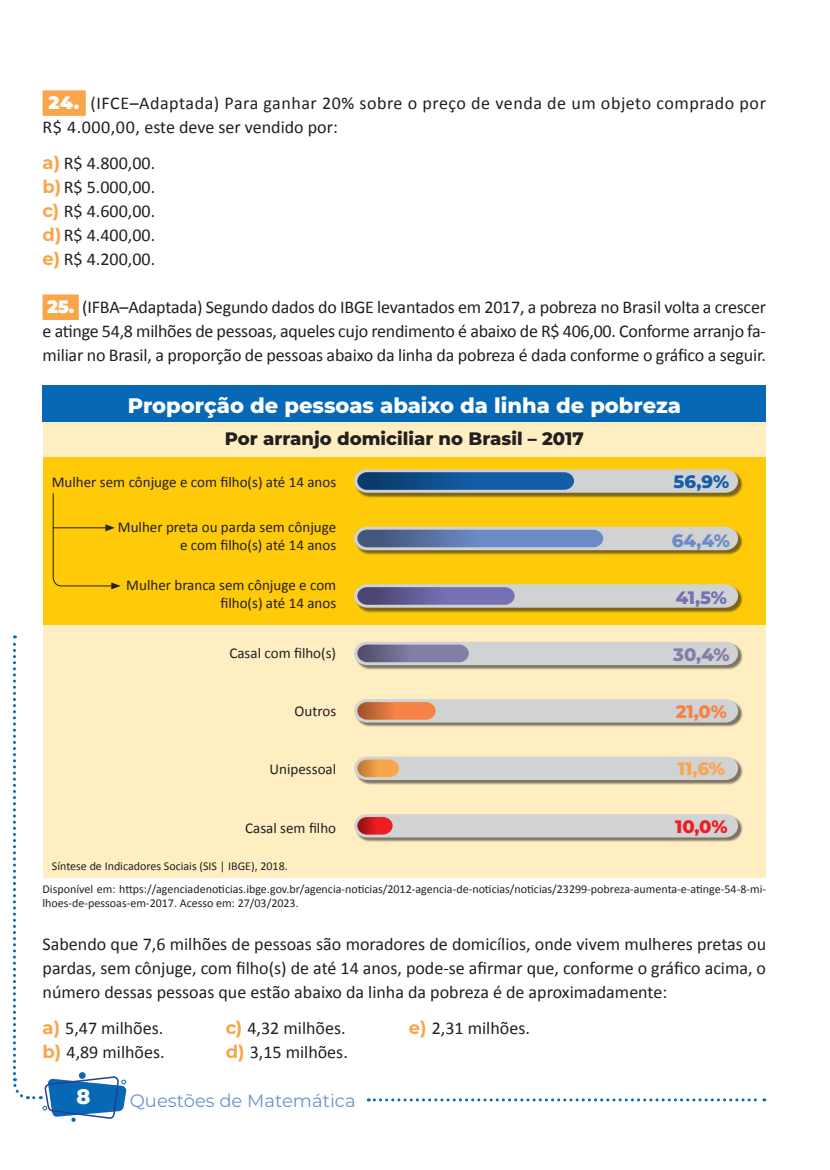
<style>
.page{position:relative;width:830px;height:1170px;background:#fff}
.page>*{position:absolute;margin:0;border:0;box-sizing:border-box;transform-origin:0 0}
.TITULO{font:800 21px "Montserrat";color:#fff}
.t1{font:900 21px "Helvetica";color:#fff}
.ENUNCIADO{font:18px/24px "Calibri";color:#231f20;text-align:justify}
.TEXTO_sem_recuo{font:18px/24px "Calibri";color:#231f20;text-align:justify}
.ALTERNATIVAS{font:18px "Calibri";color:#231f20}
.ENUNCIADO-2{font:18px/24px "Calibri";letter-spacing:.03em;color:#231f20}
.TITULO-2{font:800 18px "Montserrat";color:#231f20}
.t2{font:18px "Montserrat";color:#6b93cc}
.TITULO-3{font:800 18px "Montserrat";color:#135ea8}
.TITULO-4{font:800 18px "Montserrat";color:#6c8bc6}
.TITULO-5{font:800 18px "Montserrat";color:#756fb3}
.TITULO-6{font:800 18px "Montserrat";color:#817ea8}
.TITULO-7{font:800 18px "Montserrat";color:#f58345}
.TITULO-8{font:800 18px "Montserrat";color:#f9a64a}
.TITULO-9{font:800 18px "Montserrat";color:#ee1d23}
.TEXTO_sem_recuo-2{font:15px/18px "Calibri";color:#231f20;text-align:right}
.FONTE{font:12px/14.4px "Calibri";color:#231f20}
.s1{font-family:"Montserrat";font-weight:900;color:#fff}
.s2{font-family:"Montserrat";font-weight:700;color:#f9a64a}
</style>
<div class="page">
<svg style="left:79px;top:1071px;width:7px;height:7px"></svg>
<svg style="left:368px;top:1098px;width:396px;height:3px"></svg>
<svg style="left:40px;top:1075px;width:87px;height:46px"></svg>
<svg style="left:13px;top:635px;width:21px;height:464px"></svg>
<div style="left:43px;top:415px;width:722px;height:462px;background:#feeec2"></div>
<div style="left:43px;top:457px;width:722px;height:168px;background:#feca0a"></div>
<div style="left:43px;top:90px;width:43px;height:26px;background:#f9a64a"></div>
<div style="left:43px;top:294px;width:36px;height:26px;background:#f9a64a"></div>
<div style="left:43px;top:385px;width:722px;height:36px;background:#0769b5"></div>
<div style="left:355px;top:815px;width:387px;height:27px;background:#231f20;opacity:.59"></div>
<div style="left:354px;top:814px;width:383px;height:23px;background:#d1d2d4"></div>
<svg style="left:357px;top:817px;width:19px;height:17px"></svg>
<div style="left:355px;top:757px;width:387px;height:28px;background:#231f20;opacity:.59"></div>
<svg style="left:354px;top:756px;width:383px;height:24px"></svg>
<svg style="left:357px;top:759px;width:21px;height:18px"></svg>
<div style="left:355px;top:700px;width:387px;height:27px;background:#231f20;opacity:.59"></div>
<svg style="left:354px;top:699px;width:383px;height:23px"></svg>
<div style="left:357px;top:702px;width:38px;height:17px;background:linear-gradient(to right,#9c5833,#f07e40)"></div>
<div style="left:355px;top:642px;width:387px;height:28px;background:#231f20;opacity:.59"></div>
<svg style="left:354px;top:641px;width:383px;height:24px"></svg>
<div style="left:357px;top:644px;width:55px;height:18px;background:linear-gradient(to right,#55526b,#7d7aa5)"></div>
<div style="left:355px;top:585px;width:387px;height:27px;background:#231f20;opacity:.59"></div>
<svg style="left:354px;top:584px;width:383px;height:23px"></svg>
<div style="left:357px;top:587px;width:88px;height:17px;background:linear-gradient(to right,#464168,#726caf)"></div>
<div style="left:355px;top:527px;width:387px;height:28px;background:#231f20;opacity:.59"></div>
<svg style="left:354px;top:526px;width:383px;height:24px"></svg>
<div style="left:357px;top:529px;width:124px;height:18px;background:linear-gradient(to right,#415273,#6988c3)"></div>
<div style="left:355px;top:470px;width:387px;height:28px;background:#231f20;opacity:.59"></div>
<svg style="left:354px;top:469px;width:383px;height:23px"></svg>
<div style="left:357px;top:472px;width:120px;height:18px;background:linear-gradient(to right,#103a64,#105ba5)"></div>
<svg style="left:52px;top:493px;width:69px;height:96px"></svg>
<p class="ENUNCIADO-2" style="left:43px;top:90px;width:724px;text-indent:6px"><span class="s1">24.</span> (IFCE–Adaptada) Para ganhar 20% sobre o preço de venda de um objeto comprado por<br>R$ 4.000,00, este deve ser vendido por:</p>
<p class="ALTERNATIVAS" style="left:43px;top:152px;width:114px"><span class="s2">a)</span> R$ 4.800,00.</p>
<p class="ALTERNATIVAS" style="left:43px;top:176px;width:114px"><span class="s2">b)</span>R$ 5.000,00.</p>
<p class="ALTERNATIVAS" style="left:43px;top:200px;width:114px"><span class="s2">c)</span> R$ 4.600,00.</p>
<p class="ALTERNATIVAS" style="left:43px;top:224px;width:114px"><span class="s2">d)</span>R$ 4.400,00.</p>
<p class="ALTERNATIVAS" style="left:43px;top:248px;width:114px"><span class="s2">e)</span> R$ 4.200,00.</p>
<p class="ENUNCIADO" style="left:43px;top:294px;width:724px"><span class="s1">25.</span> (IFBA–Adaptada) Segundo dados do IBGE levantados em 2017, a pobreza no Brasil volta a crescer e atinge 54,8 milhões de pessoas, aqueles cujo rendimento é abaixo de R$ 406,00. Conforme arranjo fa&shy;miliar no Brasil, a proporção de pessoas abaixo da linha da pobreza é dada conforme o gráfico a seguir.</p>
<p class="TITULO" style="left:128px;top:390px;width:554px">Proporção de pessoas abaixo da linha de pobreza</p>
<p class="TITULO-2" style="left:225px;top:425px;width:360px">Por arranjo domiciliar no Brasil – 2017</p>
<p class="TEXTO_sem_recuo-2" style="left:52px;top:472px;width:286px">Mulher sem cônjuge e com filho(s) até 14 anos</p>
<p class="TEXTO_sem_recuo-2" style="left:118px;top:517px;width:220px">Mulher preta ou parda sem cônjuge e com filho(s) até 14 anos</p>
<p class="TEXTO_sem_recuo-2" style="left:126px;top:575px;width:211px">Mulher branca sem cônjuge e com filho(s) até 14 anos</p>
<p class="TEXTO_sem_recuo-2" style="left:229px;top:643px;width:108px">Casal com filho(s)</p>
<p class="TITULO-3" style="left:673px;top:468px;width:57px">56,9%</p>
<p class="TITULO-4" style="left:671px;top:527px;width:60px">64,4%</p>
<p class="TITULO-5" style="left:675px;top:584px;width:53px">41,5%</p>
<p class="TITULO-6" style="left:673px;top:641px;width:58px">30,4%</p>
<p class="TEXTO_sem_recuo-2" style="left:294px;top:701px;width:43px">Outros</p>
<p class="TITULO-7" style="left:675px;top:698px;width:53px">21,0%</p>
<p class="TEXTO_sem_recuo-2" style="left:269px;top:759px;width:68px">Unipessoal</p>
<p class="TITULO-8" style="left:677px;top:755px;width:48px">11,6%</p>
<p class="TEXTO_sem_recuo-2" style="left:245px;top:817px;width:92px">Casal sem filho</p>
<p class="TITULO-9" style="left:674px;top:813px;width:54px">10,0%</p>
<p class="FONTE" style="left:52px;top:858px;width:237px">Síntese de Indicadores Sociais (SIS | IBGE), 2018.</p>
<p class="FONTE" style="left:43px;top:880px;width:724px">Disponível em: https://agenciadenoticias.ibge.gov.br/agencia-noticias/2012-agencia-de-noticias/noticias/23299-pobreza-aumenta-e-atinge-54-8-mi&shy;lhoes-de-pessoas-em-2017. Acesso em: 27/03/2023.</p>
<p class="TEXTO_sem_recuo" style="left:43px;top:930px;width:724px">Sabendo que 7,6 milhões de pessoas são moradores de domicílios, onde vivem mulheres pretas ou pardas, sem cônjuge, com filho(s) de até 14 anos, pode-se afirmar que, conforme o gráfico acima, o número dessas pessoas que estão abaixo da linha da pobreza é de aproximadamente:</p>
<p class="ALTERNATIVAS" style="left:43px;top:1016px;width:122px"><span class="s2">a)</span> 5,47 milhões.</p>
<p class="ALTERNATIVAS" style="left:43px;top:1040px;width:124px"><span class="s2">b)</span> 4,89 milhões.</p>
<p class="ALTERNATIVAS" style="left:225px;top:1016px;width:121px"><span class="s2">c)</span> 4,32 milhões.</p>
<p class="ALTERNATIVAS" style="left:225px;top:1040px;width:124px"><span class="s2">d)</span> 3,15 milhões.</p>
<p class="ALTERNATIVAS" style="left:408px;top:1016px;width:122px"><span class="s2">e)</span> 2,31 milhões.</p>
<p class="t1" style="left:76px;top:1082px;width:16px">8</p>
<p class="t2" style="left:130px;top:1087px;width:227px">Questões de Matemática</p>
</div>
